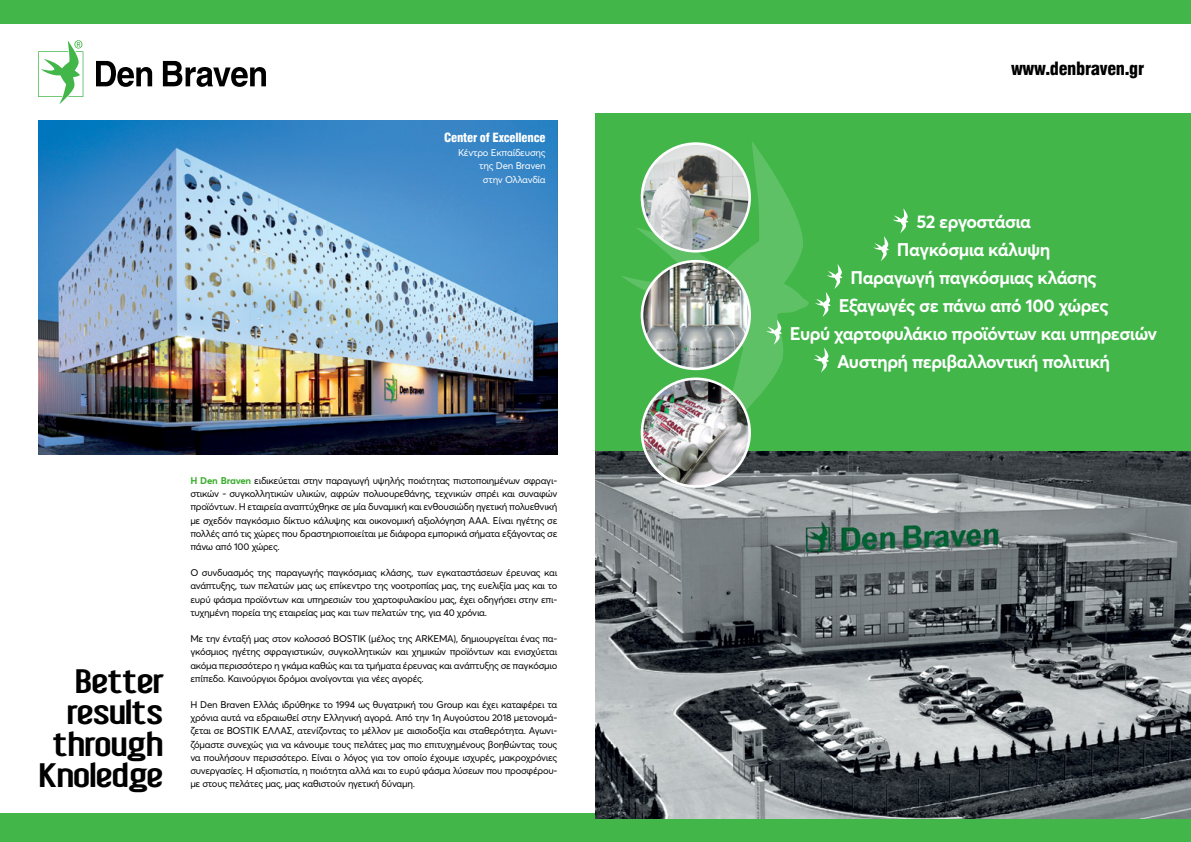
<style>
.page{position:relative;width:1191px;height:842px;background:#fff}
.page>*{position:absolute;margin:0;border:0;box-sizing:border-box;transform-origin:0 0}
.t1{font:700 33.1px/31.4px "Impasto";letter-spacing:-.005em;color:#000;text-align:right}
.t2{font:700 18.1px/27.8px "Averta";letter-spacing:-.03em;color:#fff;text-align:center}
.t3{font:900 17.9px "Swiss 721 Greek BT Cond";letter-spacing:-.02em;color:#000}
.t4{font:900 12.4px "Swiss 721 Greek BT Cond";letter-spacing:-.02em;color:#fff}
.t5{font:9.6px/13.2px "Averta";letter-spacing:-.03em;color:#000;text-align:justify}
.t6{font:9.6px/13.8px "Averta";letter-spacing:-.02em;color:#fff;text-align:right}
.s1{font-weight:700;color:#3aad2c}
</style>
<div class="page">
<svg style="left:96px;top:61px;width:56px;height:26px"></svg>
<svg style="left:163px;top:61px;width:103px;height:26px"></svg>
<svg style="left:38px;top:40px;width:45px;height:64px"></svg>
<img style="left:38px;top:121px;width:519px;height:334px">
<div style="left:0;top:814px;width:595px;height:28px;background:#42b649"></div>
<div style="left:0;top:0;width:595px;height:24px;background:#42b649"></div>
<div style="left:595px;top:818px;width:596px;height:24px;background:#42b649"></div>
<div style="left:595px;top:113px;width:596px;height:338px;background:#42b649"></div>
<div style="left:595px;top:0;width:596px;height:24px;background:#42b649"></div>
<img style="left:595px;top:451px;width:596px;height:367px">
<svg style="left:622px;top:142px;width:187px;height:301px"></svg>
<svg style="left:873px;top:208px;width:35px;height:53px"></svg>
<svg style="left:815px;top:264px;width:27px;height:53px"></svg>
<svg style="left:766px;top:320px;width:16px;height:25px"></svg>
<svg style="left:813px;top:348px;width:16px;height:25px"></svg>
<img style="left:642px;top:144px;width:107px;height:107px;border-radius:54px">
<div style="left:640px;top:142px;width:111px;height:111px;border:3px solid #fff;border-radius:50%"></div>
<img style="left:642px;top:261px;width:107px;height:108px;border-radius:54px">
<div style="left:640px;top:260px;width:111px;height:110px;border:3px solid #fff;border-radius:50%"></div>
<img style="left:642px;top:379px;width:107px;height:107px;border-radius:54px">
<div style="left:640px;top:377px;width:111px;height:111px;border:3px solid #fff;border-radius:50%"></div>
<p class="t4" style="left:444px;top:130px;width:103px">Center of Excellence</p>
<p class="t6" style="left:458px;top:145px;width:89px">Κέντρο Εκπαίδευσης της Den Braven στην Ολλανδία</p>
<h1 class="t1" style="left:40px;top:666px;width:126px">Better results through<br>Knoledge</h1>
<p class="t5" style="left:190px;top:474px;width:368px"><span class="s1">Η Den Braven</span> ειδικεύεται στην παραγωγή υψηλής ποιότητας πιστοποιημένων σφραγι&shy;στικών - συγκολλητικών υλικών, αφρών πολυουρεθάνης, τεχνικών σπρέι και συναφών προϊόντων. Η εταιρεία αναπτύχθηκε σε μία δυναμική και ενθουσιώδη ηγετική πολυεθνική με σχεδόν παγκόσμιο δίκτυο κάλυψης και οικονομική αξιολόγηση ΑΑΑ. Είναι ηγέτης σε πολλές από τις χώρες που δραστηριοποιείται με διάφορα εμπορικά σήματα εξάγοντας σε πάνω από 100 χώρες.</p>
<p class="t5" style="left:190px;top:566px;width:368px">Ο συνδυασμός της παραγωγής παγκόσμιας κλάσης, των εγκαταστάσεων έρευνας και ανάπτυξης, των πελατών μας ως επίκεντρο της νοοτροπίας μας, της ευελιξία μας και το ευρύ φάσμα προϊόντων και υπηρεσιών του χαρτοφυλακίου μας, έχει οδηγήσει στην επι&shy;τυχημένη πορεία της εταιρείας μας και των πελατών της, για 40 χρόνια.</p>
<p class="t5" style="left:190px;top:632px;width:368px">Με την ένταξή μας στον κολοσσό BOSTIK (μέλος της ARKEMA), δημιουργείται ένας πα&shy;γκόσμιος ηγέτης σφραγιστικών, συγκολλητικών και χημικών προϊόντων και ενισχύεται ακόμα περισσότερο η γκάμα καθώς και τα τμήματα έρευνας και ανάπτυξης σε παγκόσμιο επίπεδο. Καινούργιοι δρόμοι ανοίγονται για νέες αγορές.</p>
<p class="t5" style="left:190px;top:698px;width:368px">Η Den Braven Ελλάς ιδρύθηκε το 1994 ως θυγατρική του Group και έχει καταφέρει τα χρόνια αυτά να εδραιωθεί στην Ελληνική αγορά. Από την 1η Αυγούστου 2018 μετονομά&shy;ζεται σε BOSTIK ΕΛΛΑΣ, ατενίζοντας το μέλλον με αισιοδοξία και σταθερότητα. Αγωνι&shy;ζόμαστε συνεχώς για να κάνουμε τους πελάτες μας πιο επιτυχημένους βοηθώντας τους να πουλήσουν περισσότερο. Είναι ο λόγος για τον οποίο έχουμε ισχυρές, μακροχρόνιες συνεργασίες. Η αξιοπιστία, η ποιότητα αλλά και το ευρύ φάσμα λύσεων που προσφέρου&shy;με στους πελάτες μας, μας καθιστούν ηγετική δύναμη.</p>
<h3 class="t3" style="left:1011px;top:58px;width:135px">www.denbraven.gr</h3>
<h2 class="t2" style="left:790px;top:208px;width:369px">52 εργοστάσια<br>Παγκόσμια κάλυψη<br>Παραγωγή παγκόσμιας κλάσης<br>Εξαγωγές σε πάνω από 100 χώρες<br>Ευρύ χαρτοφυλάκιο προϊόντων και υπηρεσιών<br>Αυστηρή περιβαλλοντική πολιτική</h2>
</div>
